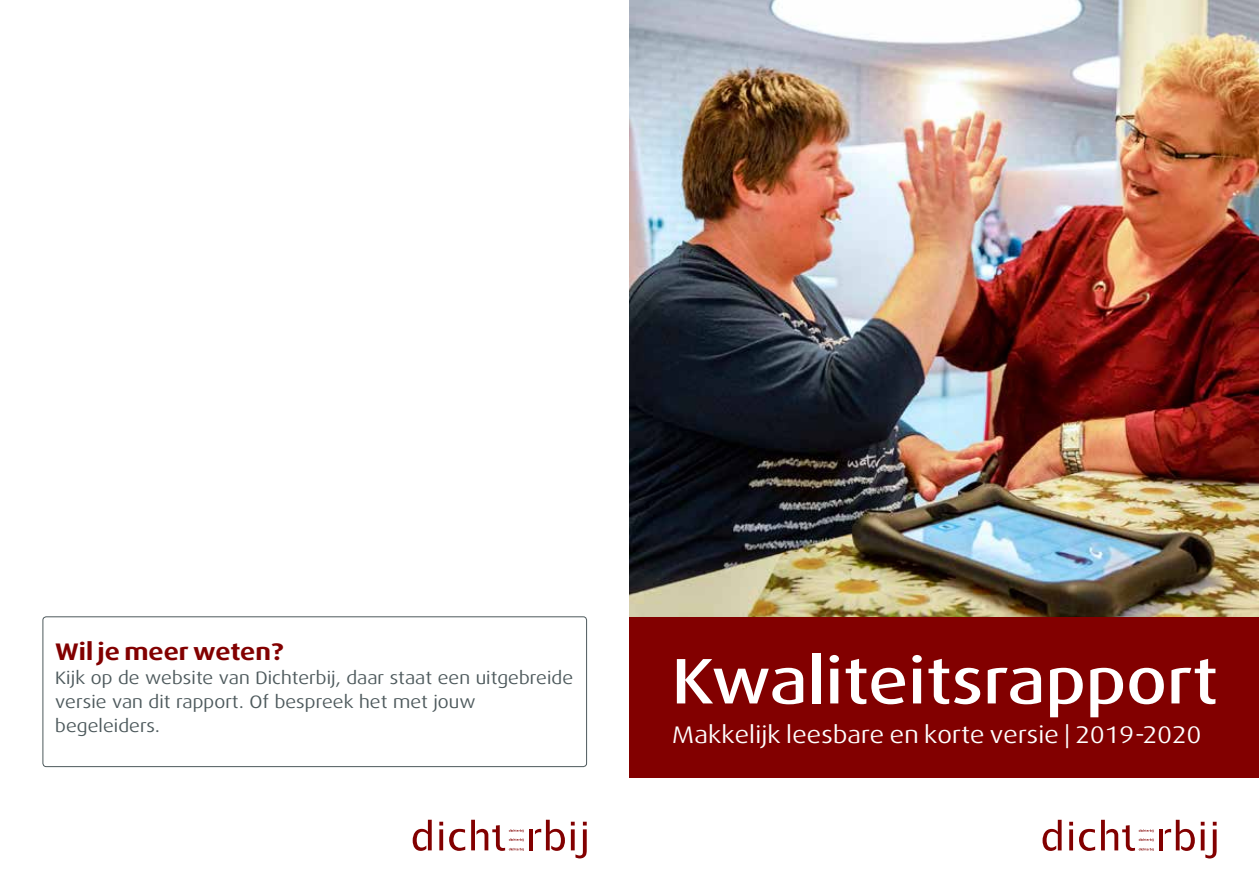
<style>
.page{position:relative;width:1259px;height:893px;background:#fff}
.page>*{position:absolute;margin:0;border:0;box-sizing:border-box;transform-origin:0 0}
.t1{font:500 64.5px "Dax Wide";letter-spacing:.005em;color:#fff}
.t2{font:24px "Dax Wide";letter-spacing:.01em;color:#fff}
.t3{font:700 24px "Dax Wide";color:#820000}
.t4{font:18px/24px "Dax Wide";letter-spacing:.005em;color:#4d595c}
</style>
<div class="page">
<div style="left:43px;top:616px;width:544px;height:151px;border:1px solid #4d595c;border-radius:3px"></div>
<svg style="left:1069px;top:829px;width:4px;height:21px"></svg>
<svg style="left:1069px;top:822px;width:4px;height:4px"></svg>
<svg style="left:1079px;top:829px;width:16px;height:22px"></svg>
<svg style="left:1200px;top:822px;width:16px;height:36px"></svg>
<svg style="left:1101px;top:820px;width:52px;height:31px"></svg>
<hr style="left:1159px;top:829px;width:4px;height:21px;background:#820000">
<svg style="left:1165px;top:820px;width:29px;height:31px"></svg>
<svg style="left:1042px;top:820px;width:19px;height:31px"></svg>
<div style="left:629px;top:616px;width:630px;height:162px;background:#820000"></div>
<img style="left:629px;top:0;width:630px;height:616px">
<svg style="left:439px;top:829px;width:4px;height:21px"></svg>
<svg style="left:439px;top:822px;width:4px;height:3px"></svg>
<svg style="left:449px;top:829px;width:16px;height:22px"></svg>
<svg style="left:571px;top:822px;width:16px;height:36px"></svg>
<svg style="left:471px;top:820px;width:52px;height:31px"></svg>
<hr style="left:529px;top:829px;width:4px;height:21px;background:#820000">
<svg style="left:535px;top:820px;width:30px;height:31px"></svg>
<svg style="left:413px;top:820px;width:19px;height:31px"></svg>
<h2 class="t3" style="left:55px;top:638px;width:229px">Wil je meer weten?</h2>
<p class="t4" style="left:55px;top:666px;width:519px">Kijk op de website van Dichterbij, daar staat een uitgebreide versie van dit rapport. Of bespreek het met jouw begeleiders.</p>
<h1 class="t1" style="left:672px;top:645px;width:547px">Kwaliteitsrapport</h1>
<h2 class="t2" style="left:672px;top:722px;width:531px">Makkelijk leesbare en korte versie | 2019-2020</h2>
</div>
